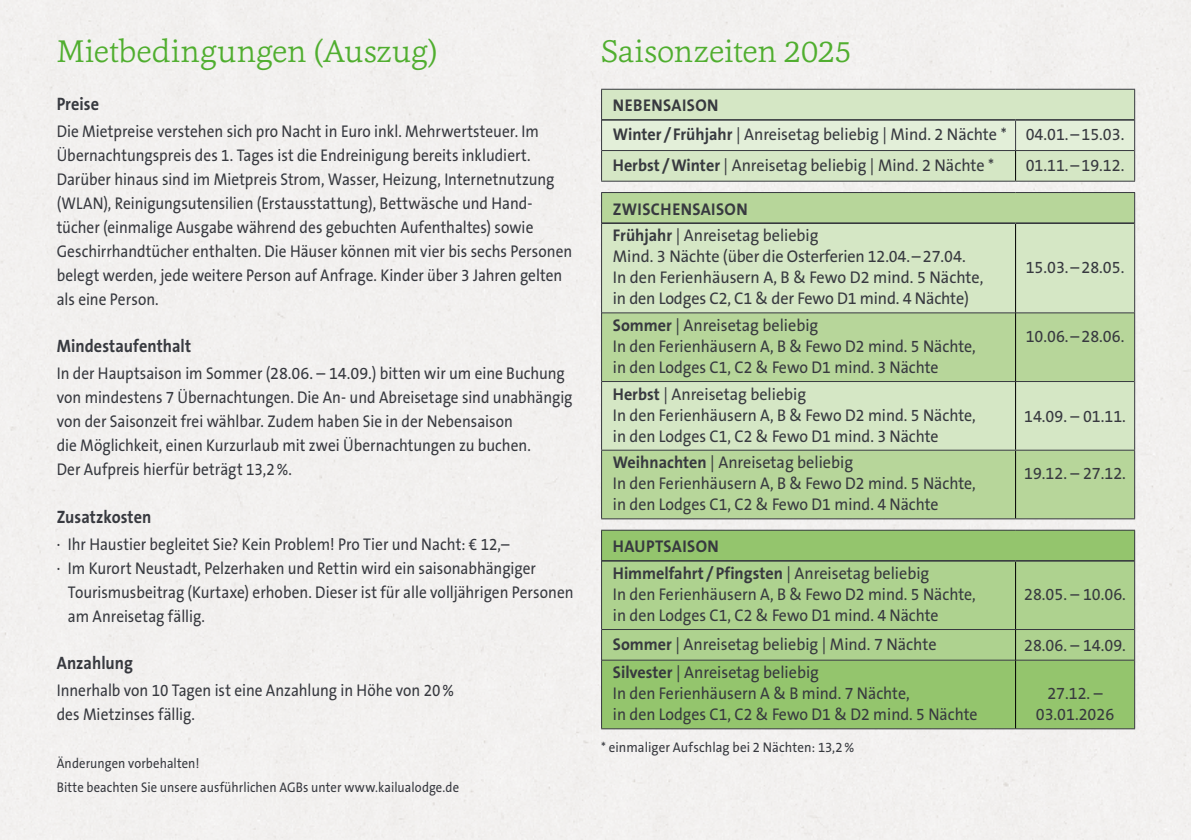
<style>
.page{position:relative;width:1191px;height:840px;background:#fff}
.page>*{position:absolute;margin:0;border:0;box-sizing:border-box;transform-origin:0 0}
.t1{font:300 32px "Cassia";color:#50ae2f}
.t2{font:700 18px "The Sans B7";letter-spacing:.005em;color:#37393f;scale:.9 1}
.t3{font:17px/24px "The Sans B5 Plain";color:#37393f;scale:.9 1}
.t4{font:17px/21px "The Sans B5 Plain";color:#37393f;scale:.95 1}
.t5{font:17px/21px "The Sans B5 Plain";color:#37393f;scale:.93 1}
.t6{font:700 17px/26.6px "The Sans B7";color:#37393f;scale:.95 1}
.t7{font:700 17px "The Sans B7";letter-spacing:.02em;color:#37393f;scale:.95 1}
.t8{font:14px/24px "The Sans B5 Plain";letter-spacing:.005em;color:#37393f;scale:.9 1}
.t9{font:14px "The Sans B5 Plain";letter-spacing:.005em;color:#37393f;scale:.93 1}
.s1{font-family:"The Sans B7";font-weight:700}
.s2{font-family:"The Sans B5 Plain";font-weight:400}
</style>
<div class="page">
<div style="left:601px;top:89px;width:533px;height:31px;background:#d5e7c5"></div>
<div style="left:602px;top:193px;width:532px;height:325px;background:#b7d69a"></div>
<svg style="left:602px;top:224px;width:532px;height:225px;background:#cbe1b7"></svg>
<div style="left:601px;top:530px;width:533px;height:30px;background:#94c56d"></div>
<svg style="left:602px;top:561px;width:532px;height:167px;background:#a1ca7f"></svg>
<hr style="left:1134px;top:90px;width:1px;height:30px;background:#37393f">
<hr style="left:1134px;top:193px;width:1px;height:30px;background:#37393f">
<hr style="left:1134px;top:530px;width:1px;height:30px;background:#37393f">
<hr style="left:601px;top:728px;width:414px;height:1px;background:#37393f">
<hr style="left:1015px;top:728px;width:120px;height:1px;background:#37393f">
<svg style="left:602px;top:121px;width:532px;height:60px;background:#d9e8cd"></svg>
<hr style="left:602px;top:150px;width:413px;height:1px;background:#37393f">
<hr style="left:1015px;top:150px;width:119px;height:1px;background:#37393f">
<hr style="left:602px;top:312px;width:413px;height:1px;background:#37393f">
<hr style="left:1015px;top:312px;width:119px;height:1px;background:#37393f">
<hr style="left:602px;top:381px;width:413px;height:1px;background:#37393f">
<hr style="left:1015px;top:381px;width:119px;height:1px;background:#37393f">
<hr style="left:602px;top:628px;width:413px;height:1px;background:#37393f">
<hr style="left:1015px;top:628px;width:119px;height:1px;background:#37393f">
<hr style="left:602px;top:659px;width:413px;height:1px;background:#37393f">
<hr style="left:1015px;top:659px;width:119px;height:1px;background:#37393f">
<hr style="left:1015px;top:151px;width:1px;height:30px;background:#000">
<hr style="left:1015px;top:224px;width:1px;height:88px;background:#000">
<hr style="left:1015px;top:313px;width:1px;height:68px;background:#000">
<hr style="left:1015px;top:381px;width:1px;height:68px;background:#000">
<hr style="left:1015px;top:450px;width:1px;height:68px;background:#000">
<hr style="left:1015px;top:561px;width:1px;height:68px;background:#000">
<hr style="left:1015px;top:629px;width:1px;height:30px;background:#000">
<hr style="left:1015px;top:660px;width:1px;height:68px;background:#000">
<hr style="left:601px;top:181px;width:414px;height:1px;background:#37393f">
<hr style="left:1015px;top:181px;width:120px;height:1px;background:#37393f">
<hr style="left:601px;top:449px;width:414px;height:1px;background:#37393f">
<hr style="left:1015px;top:449px;width:120px;height:1px;background:#37393f">
<hr style="left:601px;top:518px;width:414px;height:1px;background:#37393f">
<hr style="left:1015px;top:518px;width:120px;height:1px;background:#37393f">
<hr style="left:601px;top:192px;width:414px;height:1px;background:#37393f">
<hr style="left:1015px;top:192px;width:120px;height:1px;background:#37393f">
<hr style="left:601px;top:529px;width:414px;height:1px;background:#37393f">
<hr style="left:1015px;top:529px;width:120px;height:1px;background:#37393f">
<hr style="left:602px;top:119px;width:413px;height:2px;background:#37393f">
<hr style="left:1015px;top:119px;width:119px;height:2px;background:#37393f">
<hr style="left:602px;top:222px;width:413px;height:2px;background:#37393f">
<hr style="left:1015px;top:222px;width:119px;height:2px;background:#37393f">
<hr style="left:602px;top:559px;width:413px;height:2px;background:#37393f">
<hr style="left:1015px;top:559px;width:119px;height:2px;background:#37393f">
<hr style="left:601px;top:89px;width:414px;height:1px;background:#37393f">
<hr style="left:601px;top:90px;width:1px;height:30px;background:#37393f">
<hr style="left:1015px;top:89px;width:120px;height:1px;background:#37393f">
<hr style="left:601px;top:120px;width:1px;height:30px;background:#37393f">
<hr style="left:1134px;top:120px;width:1px;height:30px;background:#37393f">
<hr style="left:601px;top:150px;width:1px;height:31px;background:#37393f">
<hr style="left:1134px;top:150px;width:1px;height:31px;background:#37393f">
<hr style="left:601px;top:193px;width:1px;height:30px;background:#37393f">
<hr style="left:601px;top:223px;width:1px;height:90px;background:#37393f">
<hr style="left:1134px;top:223px;width:1px;height:90px;background:#37393f">
<hr style="left:601px;top:313px;width:1px;height:68px;background:#37393f">
<hr style="left:1134px;top:313px;width:1px;height:68px;background:#37393f">
<hr style="left:601px;top:381px;width:1px;height:68px;background:#37393f">
<hr style="left:1134px;top:381px;width:1px;height:68px;background:#37393f">
<hr style="left:601px;top:450px;width:1px;height:68px;background:#37393f">
<hr style="left:1134px;top:450px;width:1px;height:68px;background:#37393f">
<hr style="left:601px;top:530px;width:1px;height:30px;background:#37393f">
<hr style="left:601px;top:560px;width:1px;height:69px;background:#37393f">
<hr style="left:1134px;top:560px;width:1px;height:69px;background:#37393f">
<hr style="left:601px;top:629px;width:1px;height:30px;background:#37393f">
<hr style="left:1134px;top:629px;width:1px;height:30px;background:#37393f">
<hr style="left:601px;top:659px;width:1px;height:69px;background:#37393f">
<hr style="left:1134px;top:659px;width:1px;height:69px;background:#37393f">
<h1 class="t1" style="left:57px;top:29px;width:382px">Mietbedingungen (Auszug)</h1>
<h1 class="t1" style="left:601px;top:29px;width:252px">Saisonzeiten 2025</h1>
<p class="t2" style="left:57px;top:94px;width:49px">Preise</p>
<p class="t3" style="left:57px;top:119px;width:574px">Die Mietpreise verstehen sich pro Nacht in Euro inkl. Mehrwertsteuer. Im Übernachtungspreis des 1. Tages ist die Endreinigung bereits inkludiert.<br>Darüber hinaus sind im Mietpreis Strom, Wasser, Heizung, Internetnutzung (WLAN), Reinigungsutensilien (Erstausstattung), Bettwäsche und Hand&shy;tücher (einmalige Ausgabe während des gebuchten Aufenthaltes) sowie Geschirrhandtücher enthalten. Die Häuser können mit vier bis sechs Personen belegt werden, jede weitere Person auf Anfrage. Kinder über 3 Jahren gelten als eine Person.</p>
<p class="t2" style="left:57px;top:336px;width:151px">Mindestaufenthalt</p>
<p class="t3" style="left:57px;top:362px;width:574px">In der Hauptsaison im Sommer (28.06. – 14.09.) bitten wir um eine Buchung von mindestens 7 Übernachtungen. Die An- und Abreisetage sind unabhängig von der Saisonzeit frei wählbar. Zudem haben Sie in der Nebensaison<br>die Möglichkeit, einen Kurzurlaub mit zwei Übernachtungen zu buchen.<br>Der Aufpreis hierfür beträgt 13,2%.</p>
<p class="t2" style="left:57px;top:507px;width:107px">Zusatzkosten</p>
<p class="t3" style="left:57px;top:532px;width:504px">· Ihr Haustier begleitet Sie? Kein Problem! Pro Tier und Nacht: € 12,–</p>
<p class="t3" style="left:57px;top:556px;width:534px">· Im Kurort Neustadt, Pelzerhaken und Rettin wird ein saisonabhängiger</p>
<p class="t3" style="left:68px;top:580px;width:563px">Tourismusbeitrag (Kurtaxe) erhoben. Dieser ist für alle volljährigen Personen</p>
<p class="t3" style="left:68px;top:604px;width:154px">am Anreisetag fällig.</p>
<p class="t2" style="left:57px;top:653px;width:86px">Anzahlung</p>
<p class="t3" style="left:57px;top:678px;width:443px">Innerhalb von 10 Tagen ist eine Anzahlung in Höhe von 20% des Mietzinses fällig.</p>
<p class="t8" style="left:57px;top:751px;width:448px">Änderungen vorbehalten!<br>Bitte beachten Sie unsere ausführlichen AGBs unter www.kailualodge.de</p>
<p class="t7" style="left:613px;top:97px;width:113px">NEBENSAISON</p>
<p class="t4" style="left:613px;top:119px;width:540px;line-height:30.6px"><span class="s1">Winter / Frühjahr</span> | Anreisetag beliebig | Mind. 2 Nächte * 04.01.–15.03.<br><span class="s1">Herbst /Winter</span> | Anreisetag beliebig | Mind. 2 Nächte *</p>
<p class="t4" style="left:1025px;top:155px;width:105px">01.11.–19.12.</p>
<p class="t7" style="left:613px;top:200px;width:143px">ZWISCHENSAISON</p>
<p class="t4" style="left:613px;top:225px;width:391px"><span class="s1">Frühjahr</span> | Anreisetag beliebig<br>Mind. 3 Nächte (über die Osterferien 12.04.–27.04.<br>In den Ferienhäusern A, B &amp; Fewo D2 mind. 5 Nächte, in den Lodges C2, C1 &amp; der Fewo D1 mind. 4 Nächte)</p>
<p class="t4" style="left:1025px;top:257px;width:105px">15.03.–28.05.</p>
<p class="t4" style="left:613px;top:315px;width:383px"><span class="s1">Sommer</span> | Anreisetag beliebig<br>In den Ferienhäusern A, B &amp; Fewo D2 mind. 5 Nächte, in den Lodges C1, C2 &amp; Fewo D1 mind. 3 Nächte</p>
<p class="t4" style="left:1025px;top:326px;width:105px">10.06.–28.06.</p>
<p class="t4" style="left:613px;top:384px;width:383px"><span class="s1">Herbst</span> | Anreisetag beliebig<br>In den Ferienhäusern A, B &amp; Fewo D2 mind. 5 Nächte, in den Lodges C1, C2 &amp; Fewo D1 mind. 3 Nächte</p>
<p class="t4" style="left:1024px;top:406px;width:109px">14.09. – 01.11.</p>
<p class="t4" style="left:613px;top:452px;width:383px"><span class="s1">Weihnachten</span> | Anreisetag beliebig<br>In den Ferienhäusern A, B &amp; Fewo D2 mind. 5 Nächte, in den Lodges C1, C2 &amp; Fewo D1 mind. 4 Nächte</p>
<p class="t4" style="left:1024px;top:463px;width:109px">19.12. – 27.12.</p>
<p class="t6" style="left:613px;top:533px;width:334px">HAUPTSAISON<br>Himmelfahrt /Pfingsten <span class="s2">| Anreisetag beliebig</span></p>
<p class="t5" style="left:613px;top:584px;width:392px">In den Ferienhäusern A, B &amp; Fewo D2 mind. 5 Nächte, in den Lodges C1, C2 &amp; Fewo D1 mind. 4 Nächte</p>
<p class="t4" style="left:1024px;top:584px;width:109px">28.05. – 10.06.</p>
<p class="t4" style="left:613px;top:633px;width:342px"><span class="s1">Sommer</span> | Anreisetag beliebig | Mind. 7 Nächte</p>
<p class="t4" style="left:1024px;top:635px;width:109px">28.06. – 14.09.</p>
<p class="t4" style="left:613px;top:662px;width:385px"><span class="s1">Silvester</span> | Anreisetag beliebig<br>In den Ferienhäusern A &amp; B mind. 7 Nächte,<br>in den Lodges C1, C2 &amp; Fewo D1 &amp; D2 mind. 5 Nächte</p>
<p class="t4" style="left:1035px;top:683px;width:84px;text-align:center">27.12. –<br>03.01.2026</p>
<p class="t9" style="left:601px;top:739px;width:273px">* einmaliger Aufschlag bei 2 Nächten: 13,2%</p>
</div>
